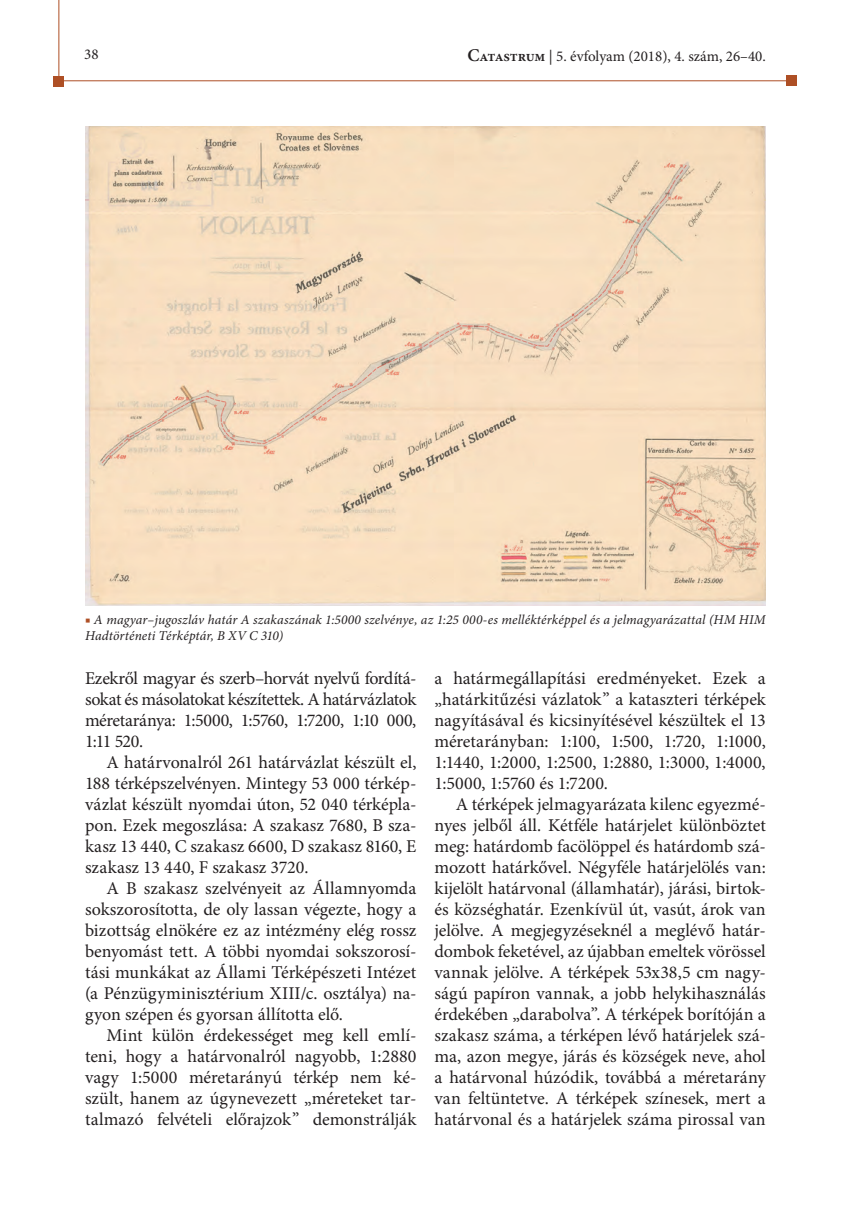
<style>
.page{position:relative;width:851px;height:1212px;background:#fff}
.page>*{position:absolute;margin:0;border:0;box-sizing:border-box;transform-origin:0 0}
.t1{font:18px/21px "Minion Pro";color:#231f20;text-align:justify}
.t2{font:15px "Minion Pro";color:#231f20}
.t3{font:italic 13.5px/16.5px "Minion Pro";letter-spacing:.01em;color:#231f20}
.s1{font-weight:600;font-size:18px}
.s2{font-weight:600}
.s3{color:#ae4f25}
</style>
<div class="page">
<hr style="left:57px;top:81px;width:734px;height:1px;background:#ae4f25">
<hr style="left:59px;top:0;width:1px;height:81px;background:#ae4f25">
<div style="left:786px;top:76px;width:10px;height:10px;background:#ae4f25"></div>
<div style="left:54px;top:76px;width:10px;height:10px;background:#ae4f25"></div>
<img style="left:85px;top:127px;width:680px;height:478px">
<p class="t2" style="left:84px;top:45px;width:16px">38</p>
<p class="t2" style="left:467px;top:46px;width:300px"><span class="s1">C</span><span class="s2">atastrum</span> | 5. évfolyam (2018), 4. szám, 26–40.</p>
<p class="t3" style="left:85px;top:611px;width:682px"><span class="s3">■</span> A magyar–jugoszláv határ A szakaszának 1:5000 szelvénye, az 1:25 000-es melléktérképpel és a jelmagyarázattal (HM HIM<br>Hadtörténeti Térképtár, B XV C 310)</p>
<p class="t1" style="left:85px;top:668px;width:333px">Ezekről magyar és szerb–horvát nyelvű fordítá&shy;sokat és másolatokat készítettek. A határvázlatok méretaránya: 1:5000, 1:5760, 1:7200, 1:10 000, 1:11 520.</p>
<p class="t1" style="left:85px;top:752px;width:333px;text-indent:21px">A határvonalról 261 határvázlat készült el, 188 térképszelvényen. Mintegy 53 000 térkép&shy;vázlat készült nyomdai úton, 52 040 térképla&shy;pon. Ezek megoszlása: A szakasz 7680, B sza&shy;kasz 13 440, C szakasz 6600, D szakasz 8160, E szakasz 13 440, F szakasz 3720.</p>
<p class="t1" style="left:85px;top:878px;width:333px;text-indent:21px">A B szakasz szelvényeit az Államnyomda sokszorosította, de oly lassan végezte, hogy a bizottság elnökére ez az intézmény elég rossz benyomást tett. A többi nyomdai sokszorosí&shy;tási munkákat az Állami Térképészeti Intézet (a Pénzügyminisztérium XIII/c. osztálya) na&shy;gyon szépen és gyorsan állította elő.</p>
<p class="t1" style="left:85px;top:1025px;width:333px;text-indent:21px">Mint külön érdekességet meg kell emlí&shy;teni, hogy a határvonalról nagyobb, 1:2880 vagy 1:5000 méretarányú térkép nem ké&shy;szült, hanem az úgynevezett „méreteket tar&shy;talmazó felvételi előrajzok” demonstrálják</p>
<p class="t1" style="left:434px;top:668px;width:333px">a határmegállapítási eredményeket. Ezek a „határkitűzési vázlatok” a kataszteri térképek nagyításával és kicsinyítésével készültek el 13 méretarányban: 1:100, 1:500, 1:720, 1:1000, 1:1440, 1:2000, 1:2500, 1:2880, 1:3000, 1:4000, 1:5000, 1:5760 és 1:7200.</p>
<p class="t1" style="left:434px;top:794px;width:333px;text-indent:21px">A térképek jelmagyarázata kilenc egyezmé&shy;nyes jelből áll. Kétféle határjelet különböztet meg: határdomb facölöppel és határdomb szá&shy;mozott határkővel. Négyféle határjelölés van: kijelölt határvonal (államhatár), járási, birtok&shy;és községhatár. Ezenkívül út, vasút, árok van jelölve. A megjegyzéseknél a meglévő határ&shy;dombok feketével, az újabban emeltek vörössel vannak jelölve. A térképek 53x38,5 cm nagy&shy;ságú papíron vannak, a jobb helykihasználás érdekében „darabolva”. A térképek borítóján a szakasz száma, a térképen lévő határjelek szá&shy;ma, azon megye, járás és községek neve, ahol a határvonal húzódik, továbbá a méretarány van feltüntetve. A térképek színesek, mert a határvonal és a határjelek száma pirossal van</p>
</div>
